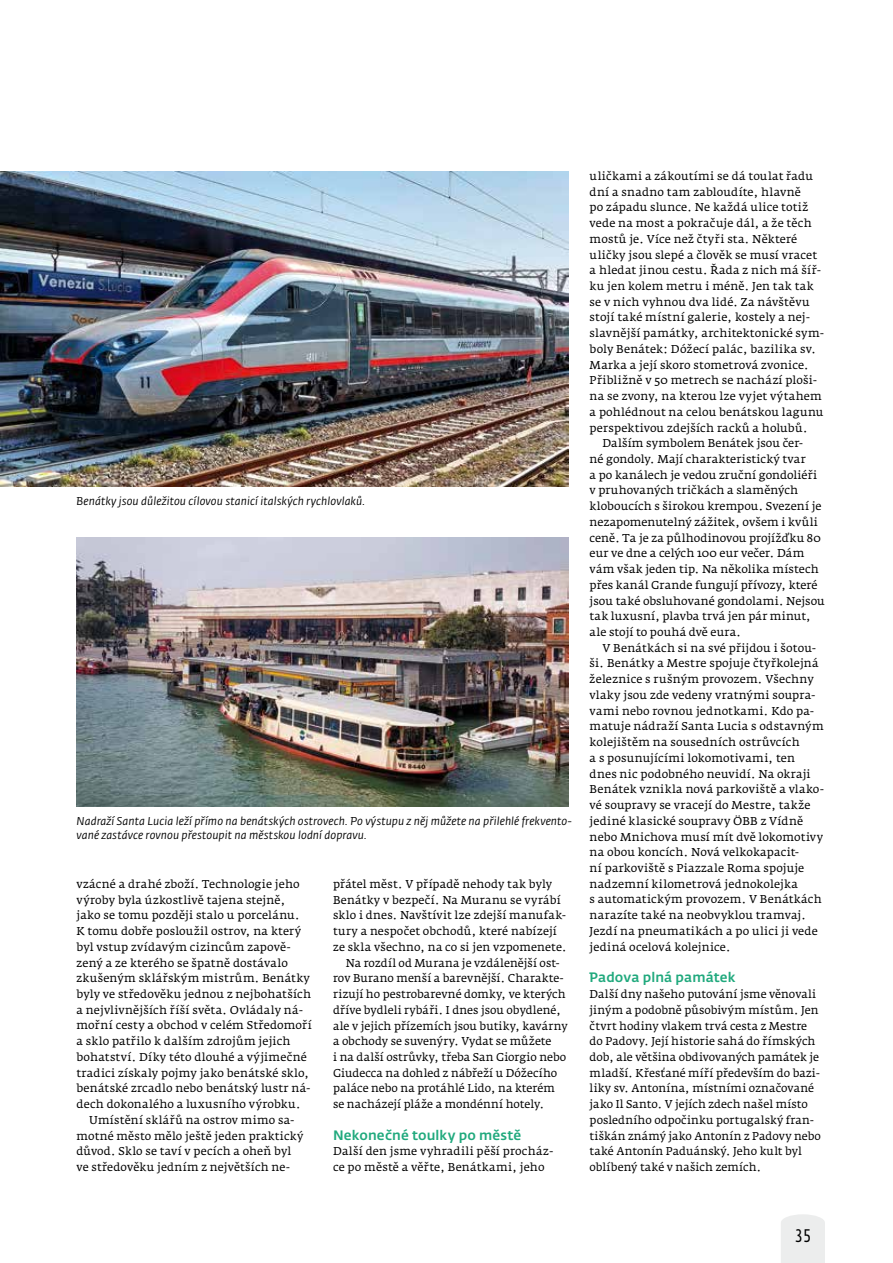
<style>
.page{position:relative;width:893px;height:1263px;background:#fff}
.page>*{position:absolute;margin:0;border:0;box-sizing:border-box;transform-origin:0 0}
.t1{font:18px "CD Fedra Cond Pro";color:#000}
.t2{font:500 13.5px "CD Fedra";letter-spacing:.01em;color:#20a97d}
.t3{font:11.25px/15.8px "Fedra Serif A Pro";letter-spacing:.015em;color:#000}
.t4{font:italic 11.25px/14.2px "CD Fedra";letter-spacing:.01em;color:#000}
</style>
<div class="page">
<div style="left:781px;top:1214px;width:44px;height:49px;background:#eceded"></div>
<img style="left:0;top:172px;width:568px;height:315px">
<img style="left:77px;top:538px;width:491px;height:268px">
<p class="t4" style="left:77px;top:494px;width:290px">Benátky jsou důležitou cílovou stanicí italských rychlovlaků.</p>
<p class="t4" style="left:77px;top:814px;width:497px">Nadraží Santa Lucia leží přímo na benátských ostrovech. Po výstupu z něj můžete na přilehlé frekvento&shy;vané zastávce rovnou přestoupit na městskou lodní dopravu.</p>
<p class="t3" style="left:77px;top:876px;width:225px">vzácné a drahé zboží. Technologie jeho</p>
<p class="t3" style="left:77px;top:892px;width:210px">výroby byla úzkostlivě tajena stejně,</p>
<p class="t3" style="left:77px;top:908px;width:225px">jako se tomu později stalo u porcelánu.</p>
<p class="t3" style="left:77px;top:923px;width:226px">K tomu dobře posloužil ostrov, na který</p>
<p class="t3" style="left:77px;top:939px;width:216px">byl vstup zvídavým cizincům zapově-</p>
<p class="t3" style="left:77px;top:955px;width:213px">zený a ze kterého se špatně dostávalo</p>
<p class="t3" style="left:77px;top:970px;width:235px">zkušeným sklářským mistrům. Benátky</p>
<p class="t3" style="left:77px;top:986px;width:236px">byly ve středověku jednou z nejbohatších</p>
<p class="t3" style="left:77px;top:1002px;width:228px">a nejvlivnějších říší světa. Ovládaly ná-</p>
<p class="t3" style="left:77px;top:1018px;width:237px">mořní cesty a obchod v celém Středomoří</p>
<p class="t3" style="left:77px;top:1033px;width:216px">a sklo patřilo k dalším zdrojům jejich</p>
<p class="t3" style="left:77px;top:1049px;width:232px">bohatství. Díky této dlouhé a výjimečné</p>
<p class="t3" style="left:77px;top:1065px;width:234px">tradici získaly pojmy jako benátské sklo,</p>
<p class="t3" style="left:77px;top:1081px;width:235px">benátské zrcadlo nebo benátský lustr ná-</p>
<p class="t3" style="left:77px;top:1096px;width:226px">dech dokonalého a luxusního výrobku.</p>
<p class="t3" style="left:89px;top:1112px;width:207px">Umístění sklářů na ostrov mimo sa-</p>
<p class="t3" style="left:77px;top:1128px;width:228px">motné město mělo ještě jeden praktický</p>
<p class="t3" style="left:77px;top:1143px;width:216px">důvod. Sklo se taví v pecích a oheň byl</p>
<p class="t3" style="left:77px;top:1159px;width:215px">ve středověku jedním z největších ne-</p>
<p class="t3" style="left:333px;top:876px;width:221px">přátel měst. V případě nehody tak byly</p>
<p class="t3" style="left:333px;top:892px;width:229px">Benátky v bezpečí. Na Muranu se vyrábí</p>
<p class="t3" style="left:333px;top:908px;width:234px">sklo i dnes. Navštívit lze zdejší manufak-</p>
<p class="t3" style="left:333px;top:923px;width:225px">tury a nespočet obchodů, které nabízejí</p>
<p class="t3" style="left:333px;top:939px;width:235px">ze skla všechno, na co si jen vzpomenete.</p>
<p class="t3" style="left:346px;top:955px;width:215px">Na rozdíl od Murana je vzdálenější ost-</p>
<p class="t3" style="left:333px;top:970px;width:232px">rov Burano menší a barevnější. Charakte-</p>
<p class="t3" style="left:333px;top:986px;width:234px">rizují ho pestrobarevné domky, ve kterých</p>
<p class="t3" style="left:333px;top:1002px;width:229px">dříve bydleli rybáři. I dnes jsou obydlené,</p>
<p class="t3" style="left:333px;top:1018px;width:236px">ale v jejich přízemích jsou butiky, kavárny</p>
<p class="t3" style="left:333px;top:1033px;width:220px">a obchody se suvenýry. Vydat se můžete</p>
<p class="t3" style="left:333px;top:1049px;width:235px">i na další ostrůvky, třeba San Giorgio nebo</p>
<p class="t3" style="left:333px;top:1065px;width:226px">Giudecca na dohled z nábřeží u Dóžecího</p>
<p class="t3" style="left:333px;top:1081px;width:223px">paláce nebo na protáhlé Lido, na kterém</p>
<p class="t3" style="left:333px;top:1096px;width:213px">se nacházejí pláže a mondénní hotely.</p>
<p class="t2" style="left:333px;top:1126px;width:190px">Nekonečné toulky po městě</p>
<p class="t3" style="left:333px;top:1144px;width:222px">Další den jsme vyhradili pěší procház&shy;ce po městě a věřte, Benátkami, jeho</p>
<p class="t3" style="left:590px;top:168px;width:225px">uličkami a zákoutími se dá toulat řadu</p>
<p class="t3" style="left:590px;top:184px;width:213px">dní a snadno tam zabloudíte, hlavně</p>
<p class="t3" style="left:590px;top:200px;width:220px">po západu slunce. Ne každá ulice totiž</p>
<p class="t3" style="left:590px;top:215px;width:224px">vede na most a pokračuje dál, a že těch</p>
<p class="t3" style="left:590px;top:231px;width:209px">mostů je. Více než čtyři sta. Některé</p>
<p class="t3" style="left:590px;top:247px;width:229px">uličky jsou slepé a člověk se musí vracet</p>
<p class="t3" style="left:590px;top:262px;width:233px">a hledat jinou cestu. Řada z nich má šíř-</p>
<p class="t3" style="left:590px;top:278px;width:226px">ku jen kolem metru i méně. Jen tak tak</p>
<p class="t3" style="left:590px;top:294px;width:222px">se v nich vyhnou dva lidé. Za návštěvu</p>
<p class="t3" style="left:590px;top:310px;width:222px">stojí také místní galerie, kostely a nej-</p>
<p class="t3" style="left:590px;top:325px;width:236px">slavnější památky, architektonické sym-</p>
<p class="t3" style="left:590px;top:341px;width:228px">boly Benátek: Dóžecí palác, bazilika sv.</p>
<p class="t3" style="left:590px;top:357px;width:221px">Marka a její skoro stometrová zvonice.</p>
<p class="t3" style="left:590px;top:373px;width:229px">Přibližně v 50 metrech se nachází ploši-</p>
<p class="t3" style="left:590px;top:388px;width:234px">na se zvony, na kterou lze vyjet výtahem</p>
<p class="t3" style="left:590px;top:404px;width:235px">a pohlédnout na celou benátskou lagunu</p>
<p class="t3" style="left:590px;top:420px;width:219px">perspektivou zdejších racků a holubů.</p>
<p class="t3" style="left:602px;top:435px;width:202px">Dalším symbolem Benátek jsou čer-</p>
<p class="t3" style="left:590px;top:451px;width:218px">né gondoly. Mají charakteristický tvar</p>
<p class="t3" style="left:590px;top:467px;width:229px">a po kanálech je vedou zruční gondoliéři</p>
<p class="t3" style="left:590px;top:483px;width:210px">v pruhovaných tričkách a slaměných</p>
<p class="t3" style="left:590px;top:498px;width:233px">kloboucích s širokou krempou. Svezení je</p>
<p class="t3" style="left:590px;top:514px;width:230px">nezapomenutelný zážitek, ovšem i kvůli</p>
<p class="t3" style="left:590px;top:530px;width:233px">ceně. Ta je za půlhodinovou projížďku 80</p>
<p class="t3" style="left:590px;top:546px;width:216px">eur ve dne a celých 100 eur večer. Dám</p>
<p class="t3" style="left:590px;top:561px;width:231px">vám však jeden tip. Na několika místech</p>
<p class="t3" style="left:590px;top:577px;width:229px">přes kanál Grande fungují přívozy, které</p>
<p class="t3" style="left:590px;top:593px;width:237px">jsou také obsluhované gondolami. Nejsou</p>
<p class="t3" style="left:590px;top:608px;width:223px">tak luxusní, plavba trvá jen pár minut,</p>
<p class="t3" style="left:590px;top:624px;width:153px">ale stojí to pouhá dvě eura.</p>
<p class="t3" style="left:602px;top:640px;width:215px">V Benátkách si na své přijdou i šotou-</p>
<p class="t3" style="left:590px;top:656px;width:231px">ši. Benátky a Mestre spojuje čtyřkolejná</p>
<p class="t3" style="left:590px;top:671px;width:226px">železnice s rušným provozem. Všechny</p>
<p class="t3" style="left:590px;top:687px;width:227px">vlaky jsou zde vedeny vratnými soupra-</p>
<p class="t3" style="left:590px;top:703px;width:226px">vami nebo rovnou jednotkami. Kdo pa-</p>
<p class="t3" style="left:590px;top:719px;width:236px">matuje nádraží Santa Lucia s odstavným</p>
<p class="t3" style="left:590px;top:734px;width:212px">kolejištěm na sousedních ostrůvcích</p>
<p class="t3" style="left:590px;top:750px;width:207px">a s posunujícími lokomotivami, ten</p>
<p class="t3" style="left:590px;top:766px;width:222px">dnes nic podobného neuvidí. Na okraji</p>
<p class="t3" style="left:590px;top:781px;width:236px">Benátek vznikla nová parkoviště a vlako-</p>
<p class="t3" style="left:590px;top:797px;width:222px">vé soupravy se vracejí do Mestre, takže</p>
<p class="t3" style="left:590px;top:813px;width:215px">jediné klasické soupravy ÖBB z Vídně</p>
<p class="t3" style="left:590px;top:829px;width:235px">nebo Mnichova musí mít dvě lokomotivy</p>
<p class="t3" style="left:590px;top:844px;width:211px">na obou koncích. Nová velkokapacit-</p>
<p class="t3" style="left:590px;top:860px;width:216px">ní parkoviště s Piazzale Roma spojuje</p>
<p class="t3" style="left:590px;top:876px;width:210px">nadzemní kilometrová jednokolejka</p>
<p class="t3" style="left:590px;top:892px;width:234px">s automatickým provozem. V Benátkách</p>
<p class="t3" style="left:590px;top:907px;width:218px">narazíte také na neobvyklou tramvaj.</p>
<p class="t3" style="left:590px;top:923px;width:230px">Jezdí na pneumatikách a po ulici ji vede</p>
<p class="t3" style="left:590px;top:939px;width:142px">jediná ocelová kolejnice.</p>
<p class="t2" style="left:590px;top:969px;width:148px">Padova plná památek</p>
<p class="t3" style="left:590px;top:986px;width:233px">Další dny našeho putování jsme věnovali jiným a podobně působivým místům. Jen čtvrt hodiny vlakem trvá cesta z Mestre do Padovy. Její historie sahá do římských dob, ale většina obdivovaných památek je mladší. Křesťané míří především do bazi&shy;liky sv. Antonína, místními označované jako Il Santo. V jejích zdech našel místo posledního odpočinku portugalský fran&shy;tiškán známý jako Antonín z Padovy nebo také Antonín Paduánský. Jeho kult byl oblíbený také v našich zemích.</p>
<h1 class="t1" style="left:794px;top:1226px;width:18px">35</h1>
</div>
